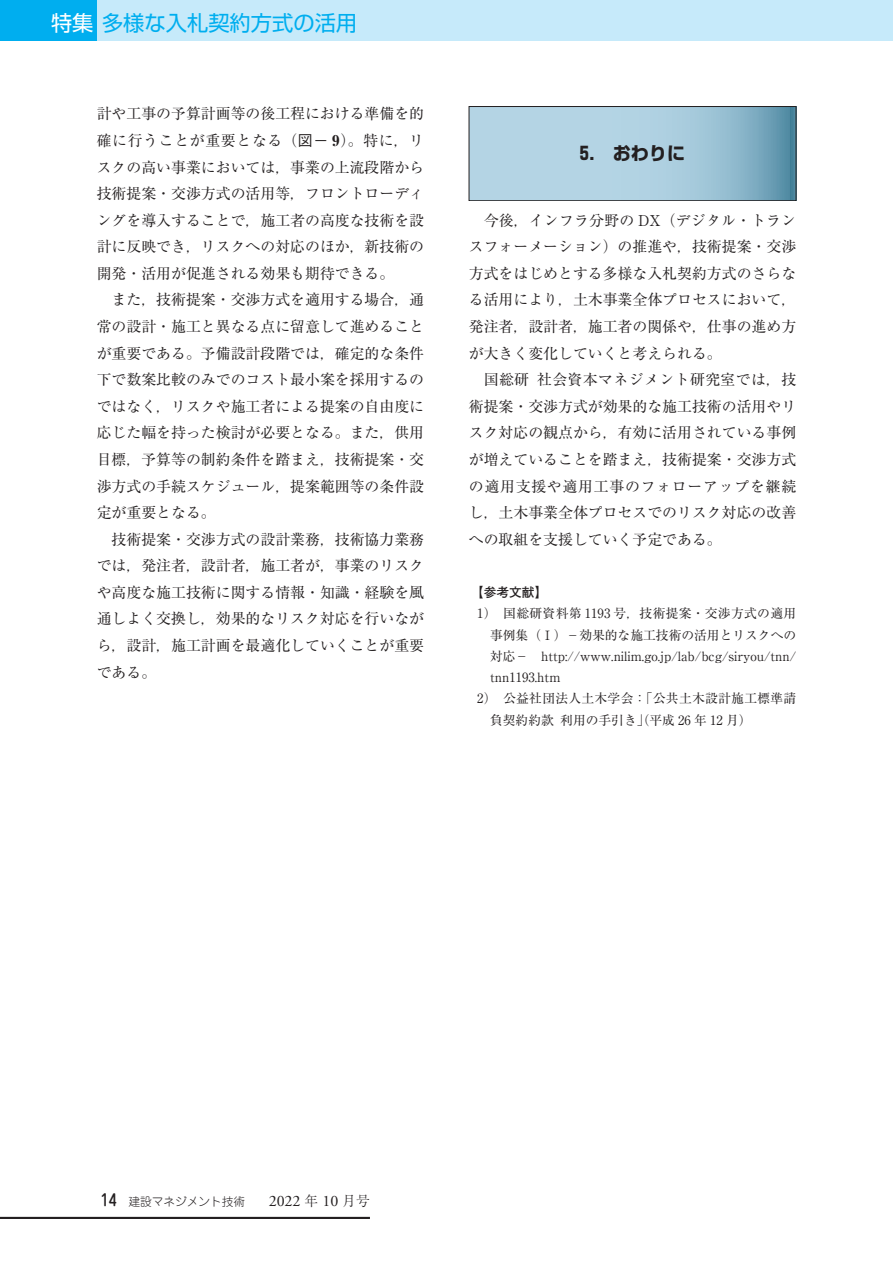
<style>
.page{position:relative;width:893px;height:1263px;background:#fff}
.page>*{position:absolute;margin:0;border:0;box-sizing:border-box;transform-origin:0 0}
.t1{font:21.3px "Shin Go Pr 6 N";color:#00aeef}
.t2{font:700 18px "Shin Go Pr 6 N";color:#231f20}
.本文_14Q{font:14.85px/26.5px "Ryumin Pr 6 N";color:#231f20;text-align:justify}
.注_送り20H{font:12.75px/21.3px "Ryumin Pr 6 N";color:#231f20;text-align:justify}
.注_送り20H-2{font:12.75px/21.3px "Ryumin Pr 6 N";letter-spacing:.025em;color:#231f20}
.注_送り20H_1行目_前アキ{font:700 12.75px "Futo Go B101 Pr 6 N";color:#231f20}
.t3{font:300 11.7px "Jun 101 Pro";color:#231f20}
.s1{color:#fff}
.s2{font-family:"Gothic BBB Pr 6 N";font-weight:500}
.s3{font-weight:800}
.s4{font-family:"Jun 34 Pro";font-weight:500;font-size:15.9px}
.s5{font-family:"Adobe Garamond Pro";font-weight:400;font-size:15.9px}
.s6{font-family:"Ryumin Pr 6 N";font-size:13.8px}
</style>
<div class="page">
<div style="left:0;top:0;width:98px;height:40px;background:#00aeef"></div>
<div style="left:98px;top:0;width:795px;height:40px;background:#c6eafa"></div>
<svg style="left:471px;top:108px;width:323px;height:91px;background:#a2c7d9"></svg>
<div style="left:469px;top:106px;width:327px;height:95px;border:1px solid #231f20"></div>
<hr style="left:0;top:1217px;width:370px;height:2px;background:#231f20">
<h1 class="t1" style="left:51px;top:6px;width:308px"><span class="s1">特集</span>多様な入札契約方式の活用</h1>
<p class="本文_14Q" style="left:97px;top:100px;width:329px">計や工事の予算計画等の後工程における準備を的確に行うことが重要となる（<span class="s2">図－</span> <span class="s3">9</span>）。特に，リスクの高い事業においては，事業の上流段階から技術提案・交渉方式の活用等，フロントローディングを導入することで，施工者の高度な技術を設計に反映でき，リスクへの対応のほか，新技術の開発・活用が促進される効果も期待できる。</p>
<p class="本文_14Q" style="left:97px;top:286px;width:329px;text-indent:15px">また，技術提案・交渉方式を適用する場合，通常の設計・施工と異なる点に留意して進めることが重要である。予備設計段階では，確定的な条件下で数案比較のみでのコスト最小案を採用するのではなく，リスクや施工者による提案の自由度に応じた幅を持った検討が必要となる。また，供用目標，予算等の制約条件を踏まえ，技術提案・交渉方式の手続スケジュール，提案範囲等の条件設定が重要となる。</p>
<p class="本文_14Q" style="left:97px;top:525px;width:329px;text-indent:15px">技術提案・交渉方式の設計業務，技術協力業務では，発注者，設計者，施工者が，事業のリスクや高度な施工技術に関する情報・知識・経験を風通しよく交換し，効果的なリスク対応を行いながら，設計，施工計画を最適化していくことが重要である。</p>
<p class="t2" style="left:580px;top:139px;width:107px">5.　おわりに</p>
<p class="本文_14Q" style="left:469px;top:206px;width:329px;text-indent:15px">今後，インフラ分野の DX（デジタル・トランスフォーメーション）の推進や，技術提案・交渉方式をはじめとする多様な入札契約方式のさらなる活用により，土木事業全体プロセスにおいて，発注者，設計者，施工者の関係や，仕事の進め方が大きく変化していくと考えられる。</p>
<p class="本文_14Q" style="left:469px;top:366px;width:329px;text-indent:15px">国総研 社会資本マネジメント研究室では，技術提案・交渉方式が効果的な施工技術の活用やリスク対応の観点から，有効に活用されている事例が増えていることを踏まえ，技術提案・交渉方式の適用支援や適用工事のフォローアップを継続し，土木事業全体プロセスでのリスク対応の改善への取組を支援していく予定である。</p>
<p class="注_送り20H_1行目_前アキ" style="left:471px;top:582px;width:78px">【参考文献】</p>
<p class="注_送り20H" style="left:490px;top:602px;width:308px;text-indent:-13px">1）　国総研資料第 1193 号，技術提案・交渉方式の適用事例集（Ⅰ）− 効果的な施工技術の活用とリスクへの対応− 　http://www.nilim.go.jp/lab/bcg/siryou/tnn/ tnn1193.htm</p>
<p class="注_送り20H-2" style="left:490px;top:687px;width:308px;text-indent:-13px">2）　公益社団法人土木学会：「公共土木設計施工標準請負契約約款 利用の手引き」（平成 26 年 12 月）</p>
<p class="t3" style="left:101px;top:1192px;width:270px"><span class="s4">14</span> 建設マネジメント技術　　<span class="s5">2022</span> <span class="s6">年</span> <span class="s5">10</span> <span class="s6">月号</span></p>
</div>
